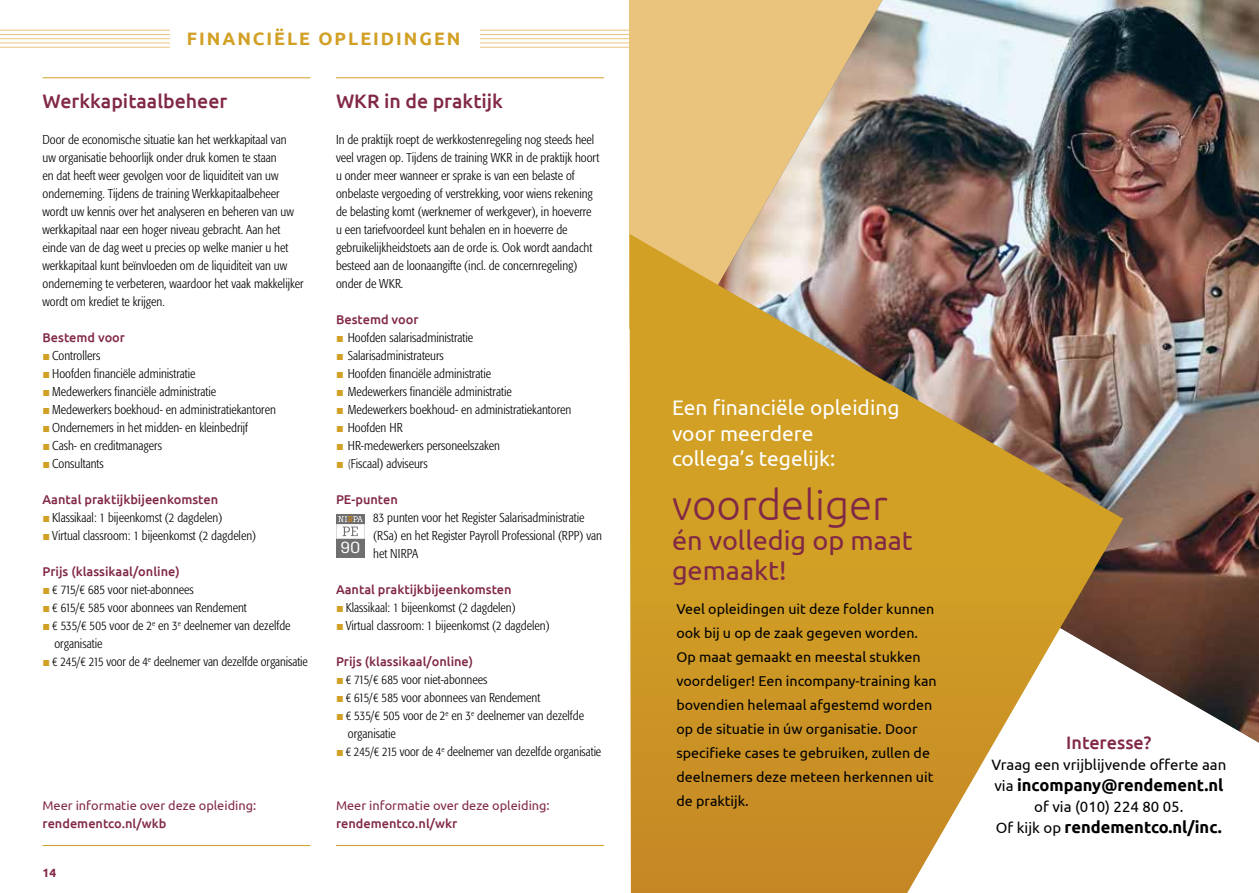
<style>
.page{position:relative;width:1259px;height:893px;background:#fff}
.page>*{position:absolute;margin:0;border:0;box-sizing:border-box;transform-origin:0 0}
.t1{font:300 42px "Ubuntu";color:#812846}
.t2{font:27px/30px "Ubuntu";color:#812846}
.t3{font:21px/25.5px "Ubuntu";color:#fff}
.t4{font:500 19.5px "Ubuntu";color:#812846}
.t5{font:700 18px "Ubuntu";letter-spacing:.11em;color:#d1a025}
.t6{font:500 18px "Ubuntu";color:#812846}
.t7{font:700 16.5px "Ubuntu";color:#000}
.t8{font:16.5px "Aglet Slab";color:#fff}
.t9{font:15px "Ubuntu";color:#000}
.t10{font:14.25px/24px "Ubuntu";color:#000}
.t11{font:300 condensed 12.75px/18px "Formata";color:#000}
.t12{font:500 12.75px "Ubuntu";color:#812846}
.t13{font:12.75px "Ubuntu";color:#812846}
.t14{font:700 12px "Ubuntu";color:#812846}
.s1{font-family:"Arial GEO";font-weight:400;font-stretch:normal;color:#d1a025}
.s2{font-family:"Myriad Pro"}
.s3{font-weight:400;font-size:15px}
</style>
<div class="page">
<div style="left:629px;top:0;width:309px;height:329px;background:#eac47d"></div>
<img style="left:747px;top:0;width:512px;height:743px">
<svg style="left:629px;top:234px;width:494px;height:659px;background:#c59c4d"></svg>
<hr style="left:43px;top:77px;width:267px;height:1px;background:#d1a025">
<hr style="left:43px;top:845px;width:267px;height:1px;background:#d1a025">
<hr style="left:336px;top:77px;width:268px;height:1px;background:#d1a025">
<hr style="left:336px;top:845px;width:268px;height:1px;background:#d1a025">
<div style="left:336px;top:514px;width:29px;height:44px;background:#706f6f"></div>
<svg style="left:336px;top:516px;width:29px;height:23px"></svg>
<hr style="left:0;top:30px;width:629px;height:1px;background:#eac47d">
<hr style="left:0;top:34px;width:629px;height:1px;background:#eac47d">
<hr style="left:0;top:38px;width:629px;height:1px;background:#eac47d">
<hr style="left:0;top:43px;width:629px;height:1px;background:#eac47d">
<hr style="left:0;top:47px;width:629px;height:1px;background:#eac47d">
<div style="left:170px;top:21px;width:309px;height:35px;background:#fff"></div>
<h3 class="t5" style="left:187px;top:28px;width:275px">FINANCIËLE OPLEIDINGEN</h3>
<h3 class="t4" style="left:43px;top:89px;width:186px">Werkkapitaalbeheer</h3>
<p class="t11" style="left:43px;top:131px;width:263px">Door de economische situatie kan het werkkapitaal van<br>uw organisatie behoorlijk onder druk komen te staan<br>en dat heeft weer gevolgen voor de liquiditeit van uw onderneming. Tijdens de training Werkkapitaalbeheer wordt uw kennis over het analyseren en beheren van uw werkkapitaal naar een hoger niveau gebracht. Aan het einde van de dag weet u precies op welke manier u het werkkapitaal kunt beïnvloeden om de liquiditeit van uw onderneming te verbeteren, waardoor het vaak makkelijker wordt om krediet te krijgen.</p>
<p class="t12" style="left:43px;top:329px;width:84px">Bestemd voor</p>
<p class="t11" style="left:43px;top:347px;width:59px"><span class="s1">■</span> Controllers</p>
<p class="t11" style="left:43px;top:365px;width:155px"><span class="s1">■</span> Hoofden financiële administratie</p>
<p class="t11" style="left:43px;top:383px;width:175px"><span class="s1">■</span>Medewerkers financiële administratie</p>
<p class="t11" style="left:43px;top:401px;width:235px"><span class="s1">■</span>Medewerkers boekhoud- en administratiekantoren</p>
<p class="t11" style="left:43px;top:419px;width:207px"><span class="s1">■</span>Ondernemers in het midden- en kleinbedrijf</p>
<p class="t11" style="left:43px;top:437px;width:121px"><span class="s1">■</span> Cash- en creditmanagers</p>
<p class="t11" style="left:43px;top:455px;width:63px"><span class="s1">■</span> Consultants</p>
<p class="t12" style="left:43px;top:491px;width:177px">Aantal praktijkbijeenkomsten</p>
<p class="t11" style="left:43px;top:509px;width:181px"><span class="s1">■</span> Klassikaal: 1 bijeenkomst (2 dagdelen)</p>
<p class="t11" style="left:43px;top:527px;width:215px"><span class="s1">■</span> Virtual classroom: 1 bijeenkomst (2 dagdelen)</p>
<p class="t12" style="left:43px;top:563px;width:139px">Prijs (klassikaal/online)</p>
<p class="t11" style="left:43px;top:581px;width:153px"><span class="s1">■</span> € 715/€ 685 voor niet-abonnees</p>
<p class="t11" style="left:43px;top:599px;width:206px"><span class="s1">■</span> € 615/€ 585 voor abonnees van Rendement</p>
<p class="t11" style="left:54px;top:617px;width:238px;text-indent:-12px"><span class="s1">■</span> € 535/€ 505 voor de 2<sup>e</sup> en 3<sup>e</sup> deelnemer van dezelfde organisatie</p>
<p class="t11" style="left:43px;top:653px;width:267px"><span class="s1">■</span> € 245/€ 215 voor de 4<sup>e</sup> deelnemer van dezelfde organisatie</p>
<p class="t13" style="left:43px;top:798px;width:215px">Meer informatie over deze opleiding:</p>
<p class="t12" style="left:43px;top:815px;width:125px">rendementco.nl/wkb</p>
<p class="t14" style="left:43px;top:865px;width:15px">14</p>
<h3 class="t4" style="left:336px;top:89px;width:168px">WKR in de praktijk</h3>
<p class="t11" style="left:336px;top:131px;width:265px">In de praktijk roept de werkkostenregeling nog steeds heel veel vragen op. Tijdens de training WKR in de praktijk hoort u onder meer wanneer er sprake is van een belaste of onbelaste vergoeding of verstrekking, voor wiens rekening de belasting komt (werknemer of werkgever), in hoeverre u een tariefvoordeel kunt behalen en in hoeverre de gebruikelijkheidstoets aan de orde is. Ook wordt aandacht besteed aan de loonaangifte (incl. de concernregeling) onder de WKR.</p>
<p class="t12" style="left:336px;top:311px;width:84px">Bestemd voor</p>
<p class="t11" style="left:336px;top:329px;width:139px"><span class="s1">■</span> Hoofden salarisadministratie</p>
<p class="t11" style="left:336px;top:347px;width:109px"><span class="s1">■</span> Salarisadministrateurs</p>
<p class="t11" style="left:336px;top:365px;width:157px"><span class="s1">■</span> Hoofden financiële administratie</p>
<p class="t11" style="left:336px;top:383px;width:177px"><span class="s1">■</span> Medewerkers financiële administratie</p>
<p class="t11" style="left:336px;top:401px;width:237px"><span class="s1">■</span> Medewerkers boekhoud- en administratiekantoren</p>
<p class="t11" style="left:336px;top:419px;width:68px"><span class="s1">■</span> Hoofden HR</p>
<p class="t11" style="left:336px;top:437px;width:165px"><span class="s1">■</span> HR-medewerkers personeelszaken</p>
<p class="t11" style="left:336px;top:455px;width:93px"><span class="s1">■</span> <span class="s2">(</span>Fiscaal) adviseurs</p>
<p class="t12" style="left:336px;top:491px;width:63px">PE-punten</p>
<p class="t8" style="left:340px;top:538px;width:21px">90</p>
<p class="t11" style="left:373px;top:509px;width:230px">83 punten voor het Register Salarisadministratie (RSa) en het Register Payroll Professional (RPP) van het NIRPA</p>
<p class="t12" style="left:336px;top:581px;width:177px">Aantal praktijkbijeenkomsten</p>
<p class="t11" style="left:336px;top:599px;width:181px"><span class="s1">■</span> Klassikaal: 1 bijeenkomst (2 dagdelen)</p>
<p class="t11" style="left:336px;top:617px;width:215px"><span class="s1">■</span> Virtual classroom: 1 bijeenkomst (2 dagdelen)</p>
<p class="t12" style="left:336px;top:653px;width:139px">Prijs (klassikaal/online)</p>
<p class="t11" style="left:336px;top:671px;width:153px"><span class="s1">■</span> € 715/€ 685 voor niet-abonnees</p>
<p class="t11" style="left:336px;top:689px;width:206px"><span class="s1">■</span> € 615/€ 585 voor abonnees van Rendement</p>
<p class="t11" style="left:348px;top:707px;width:238px;text-indent:-12px"><span class="s1">■</span> € 535/€ 505 voor de 2<sup>e</sup> en 3<sup>e</sup> deelnemer van dezelfde organisatie</p>
<p class="t11" style="left:336px;top:743px;width:267px"><span class="s1">■</span> € 245/€ 215 voor de 4<sup>e</sup> deelnemer van dezelfde organisatie</p>
<p class="t13" style="left:336px;top:798px;width:215px">Meer informatie over deze opleiding:</p>
<p class="t12" style="left:336px;top:815px;width:123px">rendementco.nl/wkr</p>
<h3 class="t3" style="left:672px;top:394px;width:229px">Een financiële opleiding voor meerdere collega’s tegelijk:</h3>
<h1 class="t1" style="left:672px;top:480px;width:217px">voordeliger</h1>
<h2 class="t2" style="left:672px;top:525px;width:242px">én volledig op maat gemaakt!</h2>
<p class="t10" style="left:676px;top:596px;width:262px">Veel opleidingen uit deze folder kunnen ook bij u op de zaak gegeven worden.<br>Op maat gemaakt en meestal stukken voordeliger! Een incompany-training kan bovendien helemaal afgestemd worden op de situatie in úw organisatie. Door specifieke cases te gebruiken, zullen de deelnemers deze meteen herkennen uit de praktijk.</p>
<h3 class="t6" style="left:1066px;top:731px;width:87px">Interesse?</h3>
<p class="t9" style="left:991px;top:756px;width:236px">Vraag een vrijblijvende offerte aan</p>
<p class="t7" style="left:994px;top:775px;width:230px"><span class="s3">via</span> incompany@rendement.nl</p>
<p class="t9" style="left:1034px;top:798px;width:151px">of via (010) 224 80 05.</p>
<p class="t7" style="left:996px;top:817px;width:228px"><span class="s3">Of kijk op</span> rendementco.nl/inc.</p>
</div>
